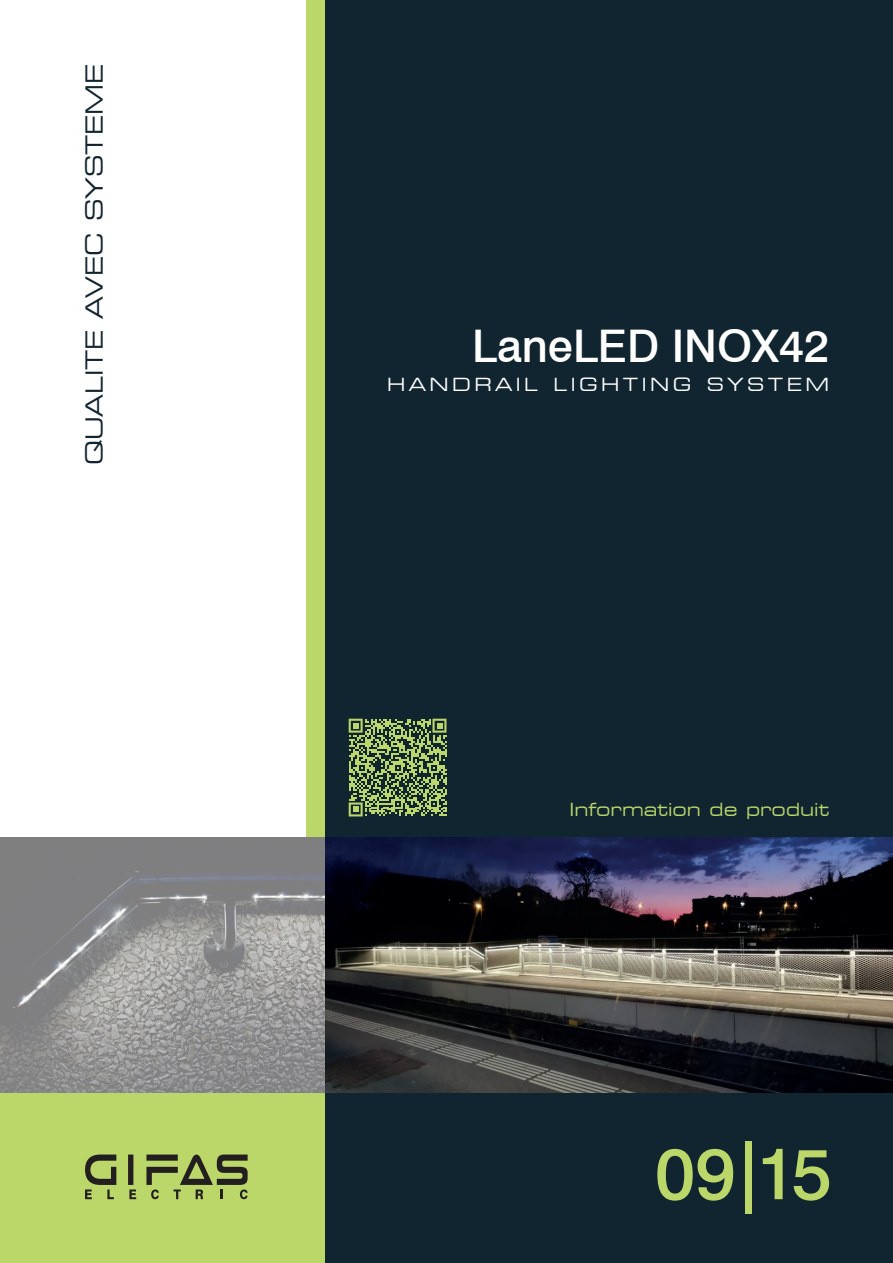
<style>
.page{position:relative;width:893px;height:1263px;background:#fff}
.page>*{position:absolute;margin:0;border:0;box-sizing:border-box;transform-origin:0 0}
.t1{font:500 72px "Swiss 721 BT";color:#bbd76a}
.t2{font:500 45px "Swiss 721 BT";color:#fff}
.t3{font:expanded 23.55px "Square 721 BT";color:#112530}
.t4{font:expanded 18px "Square 721 BT";letter-spacing:.19em;color:#fff}
.t5{font:expanded 18px "Square 721 BT";color:#bbd76a}
</style>
<div class="page">
<div style="left:306px;top:0;width:26px;height:838px;background:#bbd76a"></div>
<div style="left:0;top:1093px;width:326px;height:170px;background:#bbd76a"></div>
<div style="left:326px;top:0;width:567px;height:1263px;background:#112530"></div>
<div style="left:128px;top:1154px;width:5px;height:31px;background:#231f20"></div>
<svg style="left:85px;top:1154px;width:31px;height:45px"></svg>
<svg style="left:129px;top:1189px;width:7px;height:10px"></svg>
<svg style="left:146px;top:1154px;width:102px;height:45px"></svg>
<img style="left:326px;top:838px;width:567px;height:255px">
<svg style="left:0;top:838px;width:326px;height:255px;background:#909090"></svg>
<svg style="left:349px;top:719px;width:97px;height:97px"></svg>
<h3 class="t3" style="left:80px;top:465px;width:403px;rotate:-90deg">QUALITE AVEC SYSTEME</h3>
<h2 class="t2" style="left:472px;top:319px;width:359px">LaneLED INOX42</h2>
<p class="t4" style="left:387px;top:374px;width:444px">HANDRAIL LIGHTING SYSTEM</p>
<p class="t5" style="left:569px;top:799px;width:261px">Information de produit</p>
<h1 class="t1" style="left:655px;top:1130px;width:178px">09|15</h1>
</div>
